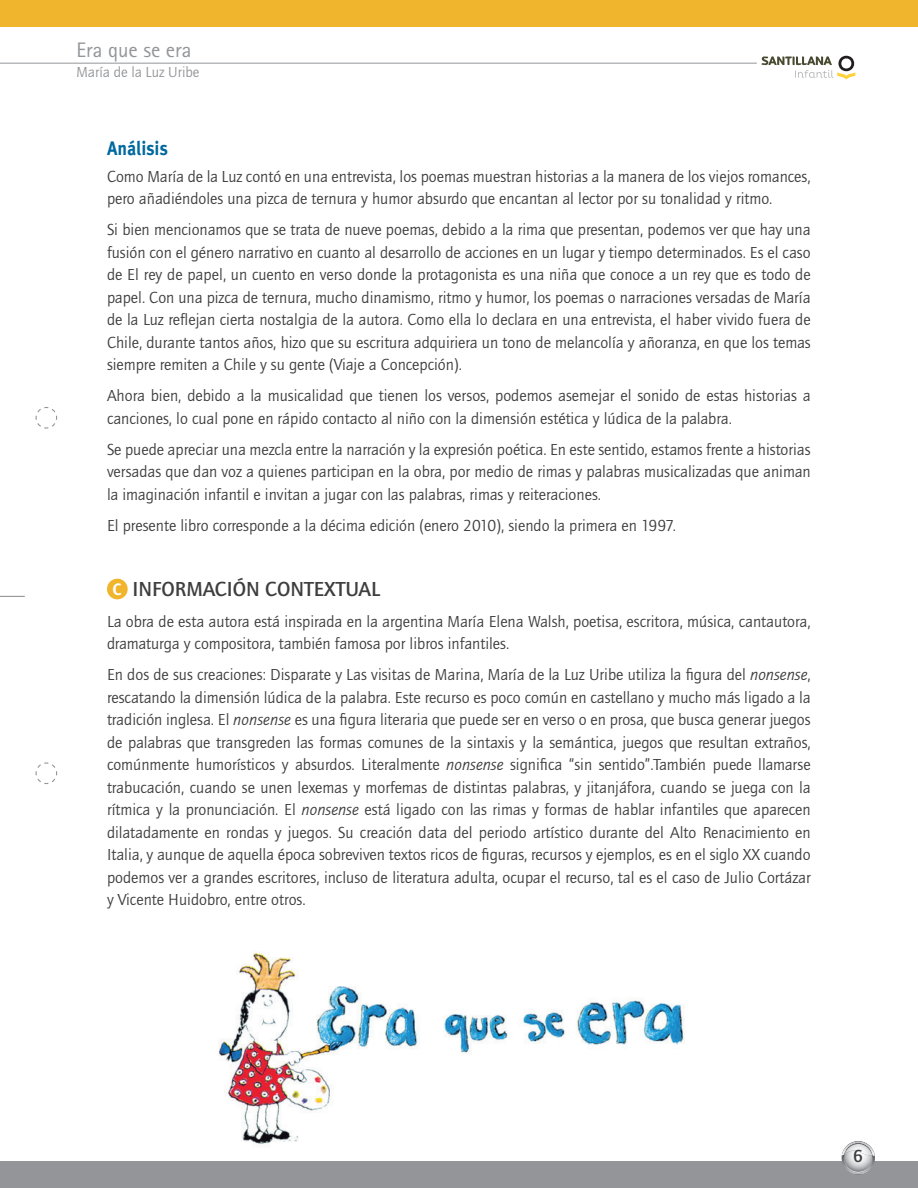
<style>
.page{position:relative;width:918px;height:1188px;background:#fff}
.page>*{position:absolute;margin:0;border:0;box-sizing:border-box;transform-origin:0 0}
.t1{font:500 21px "Quay Sans ITC Std";color:#3e3e3f}
.t2{font:21px "Rotis Sans Serif Std";color:#939598}
.t3{font:700 19.5px "Meta Pro";color:#00689e;scale:.9 1}
.t4{font:500 18px "Quay Sans ITC Std";color:#3e3e3f}
.t5{font:16.5px/22.5px "Quay Sans ITC Std";color:#3e3e3f}
.t6{font:15px "Quay Sans ITC Std";color:#939598}
.s1{font-family:"Meta Pro";font-weight:700;font-size:16.5px;color:#fff}
.s2{font-style:italic}
</style>
<div class="page">
<svg style="left:35px;top:407px;width:23px;height:22px"></svg>
<svg style="left:35px;top:762px;width:23px;height:23px"></svg>
<svg style="left:0;top:596px;width:25px;height:1px"></svg>
<svg style="left:761px;top:55px;width:94px;height:24px"></svg>
<hr style="left:0;top:63px;width:757px;height:1px;background:#939598">
<div style="left:0;top:0;width:918px;height:27px;background:#f1b52d"></div>
<div style="left:0;top:1161px;width:918px;height:27px;background:#939598"></div>
<svg style="left:842px;top:1141px;width:33px;height:34px"></svg>
<svg style="left:842px;top:1141px;width:33px;height:32px"></svg>
<div style="left:107px;top:579px;width:21px;height:20px;background:#f1b52d;border-radius:50%"></div>
<img style="left:218px;top:952px;width:467px;height:193px">
<p class="t2" style="left:77px;top:38px;width:117px">Era que se era</p>
<p class="t6" style="left:77px;top:64px;width:124px">María de la Luz Uribe</p>
<p class="t3" style="left:107px;top:136px;width:69px">Análisis</p>
<p class="t5" style="left:107px;top:165px;width:705px">Como María de la Luz contó en una entrevista, los poemas muestran historias a la manera de los viejos romances, pero añadiéndoles una pizca de ternura y humor absurdo que encantan al lector por su tonalidad y ritmo.</p>
<p class="t5" style="left:107px;top:219px;width:705px;text-align:justify">Si bien mencionamos que se trata de nueve poemas, debido a la rima que presentan, podemos ver que hay una fusión con el género narrativo en cuanto al desarrollo de acciones en un lugar y tiempo determinados. Es el caso de El rey de papel, un cuento en verso donde la protagonista es una niña que conoce a un rey que es todo de papel. Con una pizca de ternura, mucho dinamismo, ritmo y humor, los poemas o narraciones versadas de María de la Luz reflejan cierta nostalgia de la autora. Como ella lo declara en una entrevista, el haber vivido fuera de Chile, durante tantos años, hizo que su escritura adquiriera un tono de melancolía y añoranza, en que los temas siempre remiten a Chile y su gente (Viaje a Concepción).</p>
<p class="t5" style="left:107px;top:385px;width:705px">Ahora bien, debido a la musicalidad que tienen los versos, podemos asemejar el sonido de estas historias a canciones, lo cual pone en rápido contacto al niño con la dimensión estética y lúdica de la palabra.</p>
<p class="t5" style="left:107px;top:438px;width:705px;text-align:justify">Se puede apreciar una mezcla entre la narración y la expresión poética. En este sentido, estamos frente a historias versadas que dan voz a quienes participan en la obra, por medio de rimas y palabras musicalizadas que animan la imaginación infantil e invitan a jugar con las palabras, rimas y reiteraciones.</p>
<p class="t5" style="left:107px;top:514px;width:570px">El presente libro corresponde a la décima edición (enero 2010), siendo la primera en 1997.</p>
<p class="t1" style="left:112px;top:576px;width:269px"><span class="s1">C</span> I NFORMACIÓN CONTEXTUAL</p>
<p class="t5" style="left:107px;top:610px;width:705px">La obra de esta autora está inspirada en la argentina María Elena Walsh, poetisa, escritora, música, cantautora, dramaturga y compositora, también famosa por libros infantiles.</p>
<p class="t5" style="left:107px;top:663px;width:705px;text-align:justify">En dos de sus creaciones: Disparate y Las visitas de Marina, María de la Luz Uribe utiliza la figura del <span class="s2">nonsense</span>, rescatando la dimensión lúdica de la palabra. Este recurso es poco común en castellano y mucho más ligado a la tradición inglesa. El <span class="s2">nonsense</span> es una figura literaria que puede ser en verso o en prosa, que busca generar juegos de palabras que transgreden las formas comunes de la sintaxis y la semántica, juegos que resultan extraños, comúnmente humorísticos y absurdos. Literalmente <span class="s2">nonsense</span> significa “sin sentido”.También puede llamarse trabucación, cuando se unen lexemas y morfemas de distintas palabras, y jitanjáfora, cuando se juega con la rítmica y la pronunciación. El <span class="s2">nonsense</span> está ligado con las rimas y formas de hablar infantiles que aparecen dilatadamente en rondas y juegos. Su creación data del periodo artístico durante del Alto Renacimiento en Italia, y aunque de aquella época sobreviven textos ricos de figuras, recursos y ejemplos, es en el siglo XX cuando podemos ver a grandes escritores, incluso de literatura adulta, ocupar el recurso, tal es el caso de Julio Cortázar y Vicente Huidobro, entre otros.</p>
<p class="t4" style="left:853px;top:1146px;width:11px">6</p>
</div>
